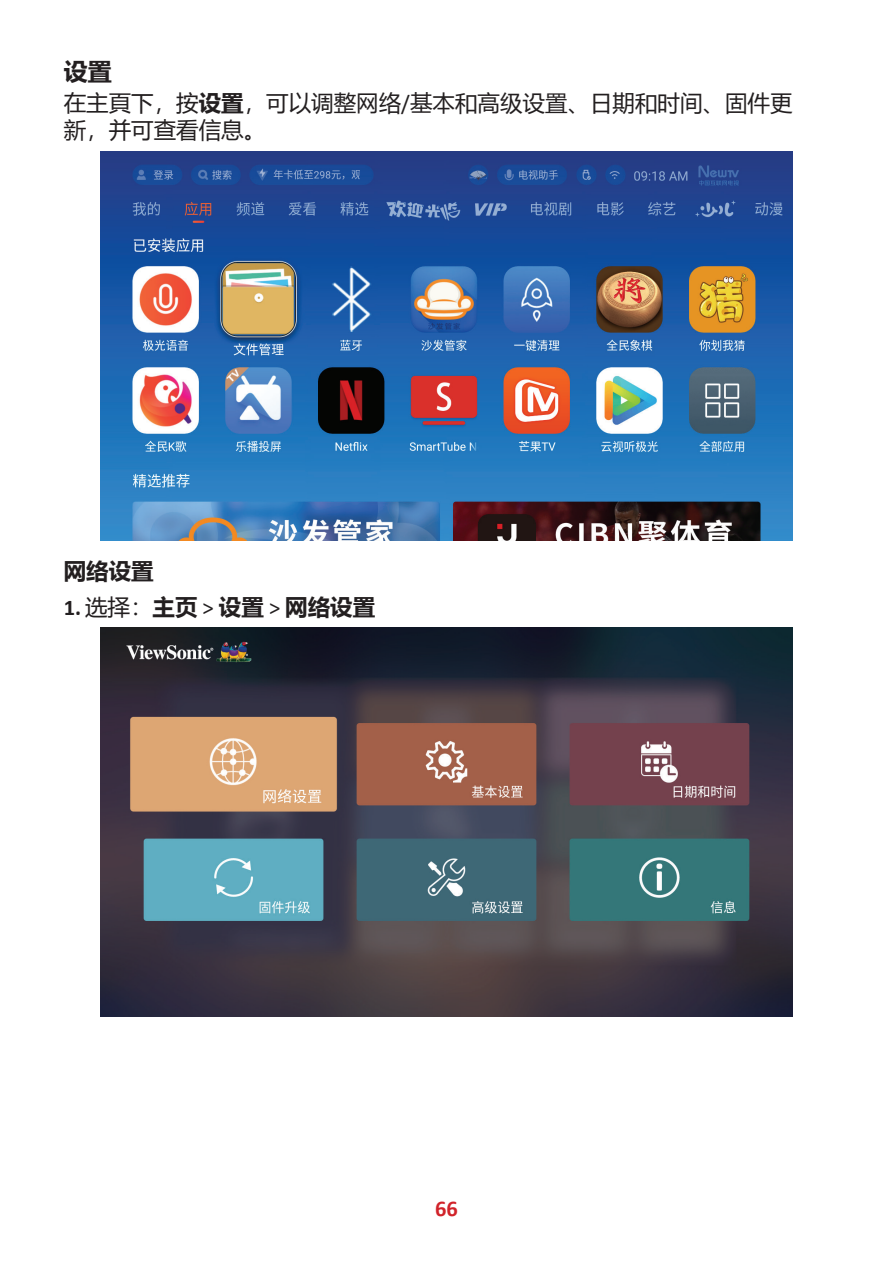
<style>
.page{position:relative;width:893px;height:1263px;background:#fff}
.page>*{position:absolute;margin:0;border:0;box-sizing:border-box;transform-origin:0 0}
.t1{font:700 24px "Microsoft Ya Hei";color:#231f20}
.t2{font:22.5px/27px "Microsoft Ya Hei";color:#231f20}
.t3{font:700 22.5px "Microsoft Ya Hei";color:#231f20}
.t4{font:700 22.5px "Calibri";color:#d1232a}
.s1{font-weight:700}
.s2{font-family:"Calibri"}
.s3{font-weight:400}
.s4{font-family:"Calibri";font-weight:400}
</style>
<div class="page">
<img style="left:101px;top:151px;width:691px;height:389px">
<img style="left:101px;top:628px;width:691px;height:388px">
<p class="t1" style="left:64px;top:55px;width:49px">设置</p>
<p class="t2" style="left:64px;top:89px;width:730px">在主頁下，按<span class="s1">设置</span>，可以调整网络<span class="s2">/</span>基本和高级设置、日期和时间、固件更新，并可查看信息。</p>
<p class="t3" style="left:64px;top:555px;width:91px">网络设置</p>
<p class="t3" style="left:64px;top:591px;width:313px"><span class="s2">1.</span> <span class="s3">选择：</span>主页 <span class="s4">&gt;</span> 设置 <span class="s4">&gt;</span> 网络设置</p>
<p class="t4" style="left:435px;top:1193px;width:24px">66</p>
</div>
